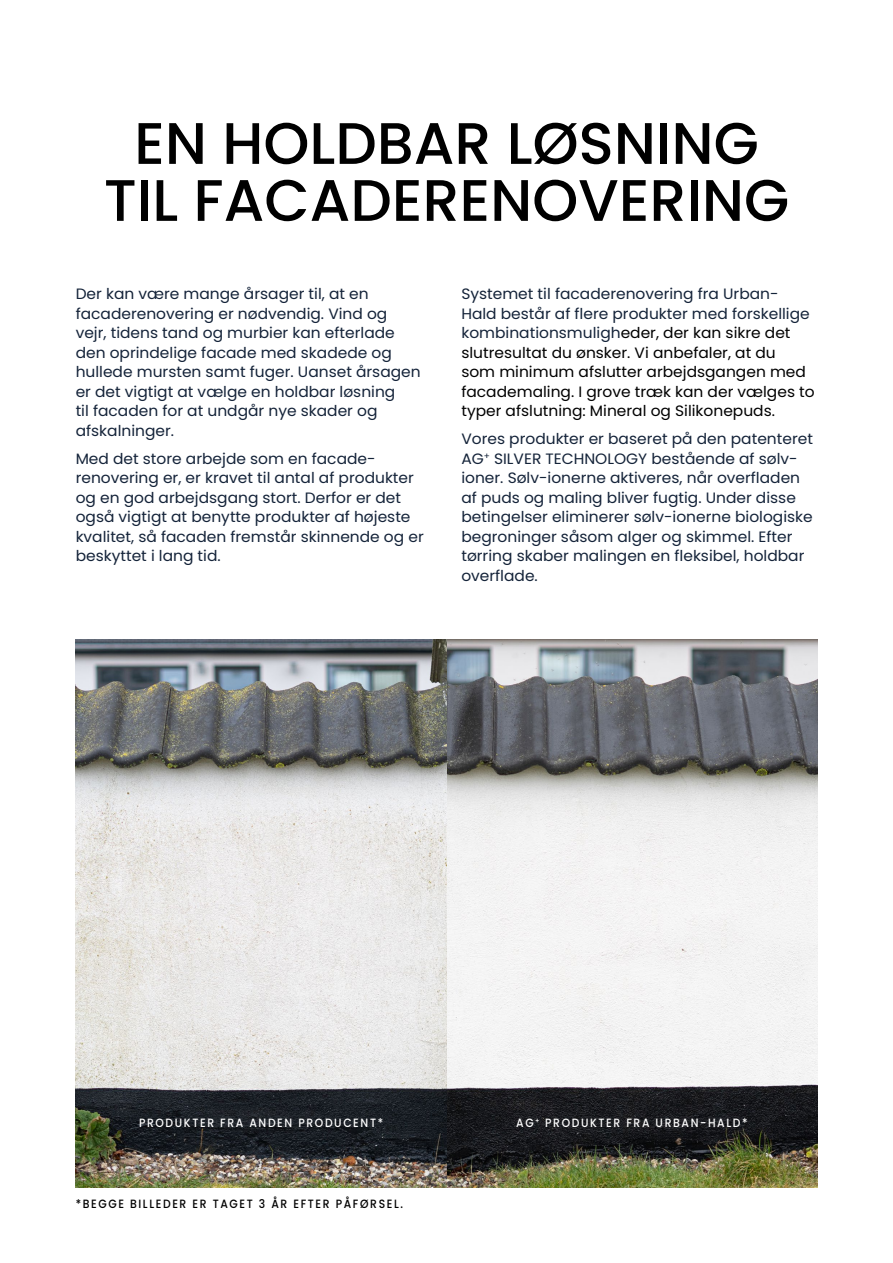
<style>
.page{position:relative;width:893px;height:1263px;background:#fff}
.page>*{position:absolute;margin:0;border:0;box-sizing:border-box;transform-origin:0 0}
.t1{font:500 58.5px/57px "Poppins";color:#000;text-align:center}
.t2{font:15px/19.5px "Poppins";color:#142339}
.t3{font:15px/19.5px "Poppins";color:#000}
.t4{font:500 12px "Poppins";letter-spacing:.15em;color:#fff;scale:.9 1}
.t5{font:500 12px "Poppins";letter-spacing:.15em;color:#000;scale:.9 1}
.s1{color:#142339}
</style>
<div class="page">
<img style="left:76px;top:639px;width:741px;height:549px">
<h1 class="t1" style="left:104px;top:115px;width:687px">EN HOLDBAR LØSNING<br>TIL FACADERENOVERING</h1>
<p class="t2" style="left:76px;top:284px;width:347px">Der kan være mange årsager til, at en facaderenovering er nødvendig. Vind og vejr, tidens tand og murbier kan efterlade den oprindelige facade med skadede og hullede mursten samt fuger. Uanset årsagen er det vigtigt at vælge en holdbar løsning<br>til facaden for at undgår nye skader og afskalninger.</p>
<p class="t2" style="left:76px;top:449px;width:350px">Med det store arbejde som en facade&shy;renovering er, er kravet til antal af produkter og en god arbejdsgang stort. Derfor er det også vigtigt at benytte produkter af højeste kvalitet, så facaden fremstår skinnende og er beskyttet i lang tid.</p>
<p class="t3" style="left:461px;top:284px;width:355px"><span class="s1">Systemet til facaderenovering fra Urban-Hald består af flere produkter med forskellige kombinationsmuligh</span>eder, der kan sikre det slutresultat du ønsker. Vi anbefaler, at du<br>som minimum afslutter arbejdsgangen med facademaling. I grove træk kan der vælges to typer afslutning: Mineral og Silikonepuds.</p>
<p class="t2" style="left:461px;top:429px;width:353px">Vores produkter er baseret på den patenteret AG<sup>+</sup> SILVER TECHNOLOGY bestående af sølv&shy;ioner. Sølv-ionerne aktiveres, når overfladen af puds og maling bliver fugtig. Under disse betingelser eliminerer sølv-ionerne biologiske begroninger såsom alger og skimmel. Efter tørring skaber malingen en fleksibel, holdbar overflade.</p>
<p class="t4" style="left:139px;top:1115px;width:273px">PRODUKTER FRA ANDEN PRODUCENT*</p>
<p class="t5" style="left:76px;top:1196px;width:365px">*BEGGE BILLEDER ER TAGET 3 ÅR EFTER PÅFØRSEL.</p>
<p class="t4" style="left:516px;top:1115px;width:259px">AG<sup>+</sup> PRODUKTER FRA URBAN-HALD*</p>
</div>
